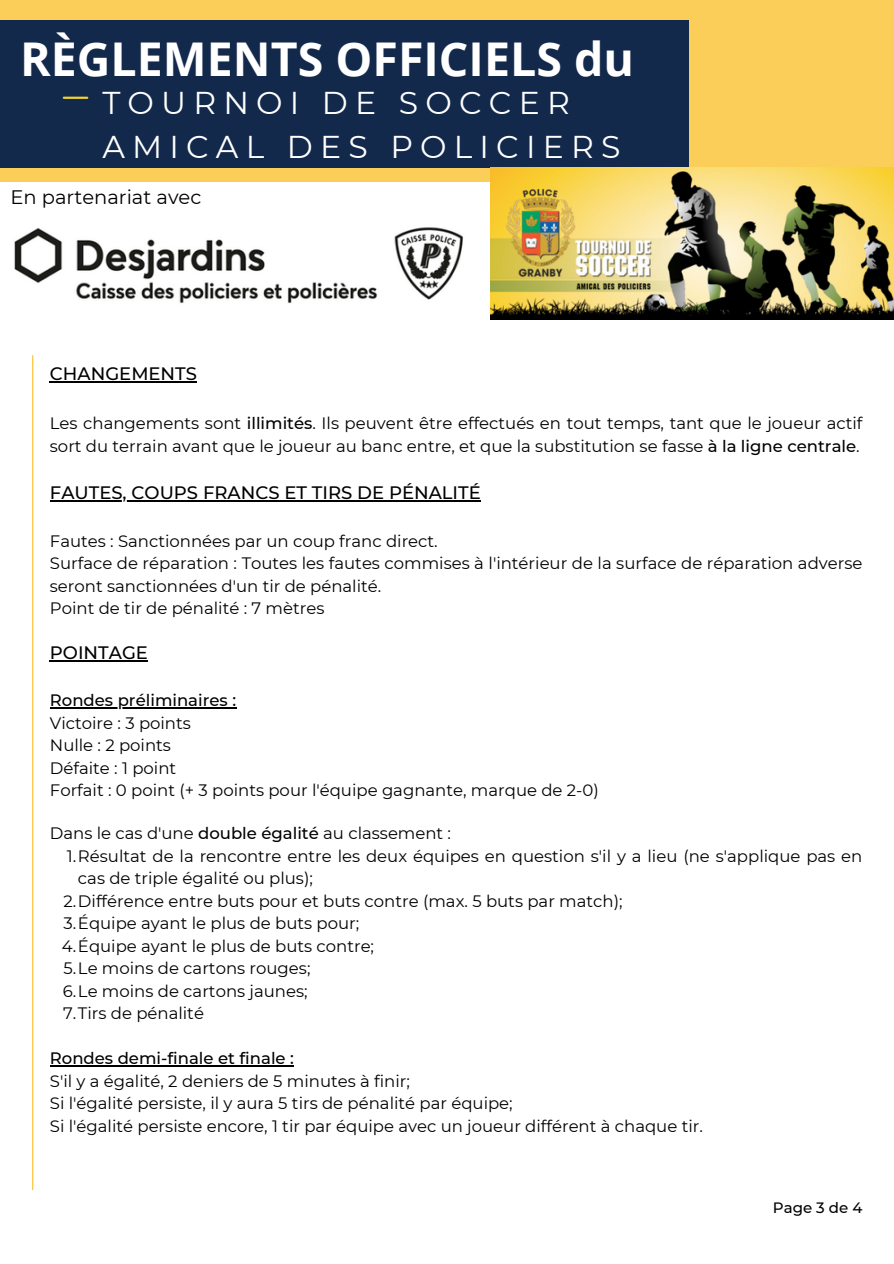
<style>
.page{position:relative;width:894px;height:1264px;background:#fff}
.page>*{position:absolute;margin:0;border:0;box-sizing:border-box;transform-origin:0 0}
.t1{font:700 46.5px "Open Sans";color:#fff}
.t2{font:31.5px/43.8px "Montserrat";letter-spacing:.23em;color:#fff}
.t3{font:19.5px "Montserrat";color:#000}
.t4{font:500 18px "Montserrat";color:#000}
.t5{font:16.5px/22.5px "Montserrat";color:#000}
.t6{font:500 16.5px "Montserrat";color:#000}
.t7{font:500 15px "Montserrat";color:#000}
.s1{font-weight:500}
</style>
<div class="page">
<div style="left:0;top:0;width:893px;height:181px;background:#fbce5a"></div>
<div style="left:0;top:20px;width:688px;height:147px;background:#13294b"></div>
<hr style="left:64px;top:97px;width:23px;height:2px;background:#f1d22b">
<img style="left:490px;top:168px;width:403px;height:152px">
<img style="left:14px;top:227px;width:450px;height:77px">
<hr style="left:50px;top:381px;width:147px;height:1px;background:#000">
<hr style="left:50px;top:500px;width:430px;height:1px;background:#000">
<hr style="left:50px;top:660px;width:98px;height:1px;background:#000">
<hr style="left:50px;top:707px;width:186px;height:1px;background:#000">
<hr style="left:50px;top:1065px;width:244px;height:1px;background:#000">
<hr style="left:32px;top:355px;width:1px;height:835px;background:#fac12b">
<p class="t1" style="left:20px;top:27px;width:615px">RÈGLEMENTS OFFICIELS du</p>
<p class="t2" style="left:102px;top:81px;width:519px">TOURNOI DE SOCCER<br>AMICAL DES POLICIERS</p>
<h5 class="t3" style="left:11px;top:185px;width:192px">En partenariat avec</h5>
<p class="t4" style="left:50px;top:362px;width:148px">CHANGEMENTS</p>
<h4 class="t5" style="left:50px;top:412px;width:813px">Les changements sont <span class="s1">illimités</span>. Ils peuvent être effectués en tout temps, tant que le joueur actif sort du terrain avant que le joueur au banc entre, et que la substitution se fasse <span class="s1">à la ligne centrale</span>.</h4>
<p class="t4" style="left:50px;top:482px;width:432px">FAUTES, COUPS FRANCS ET TIRS DE PÉNALITÉ</p>
<h3 class="t5" style="left:50px;top:529px;width:389px">Fautes : Sanctionnées par un coup franc direct.</h3>
<p class="t5" style="left:50px;top:552px;width:813px">Surface de réparation : Toutes les fautes commises à l'intérieur de la surface de réparation adverse seront sanctionnées d'un tir de pénalité.</p>
<h3 class="t5" style="left:50px;top:597px;width:276px">Point de tir de pénalité : 7 mètres</h3>
<p class="t4" style="left:50px;top:641px;width:100px">POINTAGE</p>
<p class="t6" style="left:50px;top:690px;width:188px">Rondes préliminaires :</p>
<p class="t5" style="left:50px;top:711px;width:142px">Victoire : 3 points</p>
<h3 class="t5" style="left:50px;top:734px;width:123px">Nulle : 2 points</h3>
<p class="t5" style="left:50px;top:756px;width:128px">Défaite : 1 point</p>
<p class="t5" style="left:50px;top:779px;width:550px">Forfait : 0 point (+ 3 points pour l'équipe gagnante, marque de 2-0)</p>
<p class="t5" style="left:50px;top:822px;width:402px">Dans le cas d'une <span class="s1">double égalité</span> au classement :</p>
<p class="t5" style="left:78px;top:844px;width:785px;text-indent:-11px">1.Résultat de la rencontre entre les deux équipes en question s'il y a lieu (ne s'applique pas en cas de triple égalité ou plus);</p>
<p class="t5" style="left:63px;top:889px;width:560px">2.Différence entre buts pour et buts contre (max. 5 buts par match);</p>
<p class="t5" style="left:63px;top:912px;width:297px">3.Équipe ayant le plus de buts pour;</p>
<p class="t5" style="left:62px;top:934px;width:313px">4.Équipe ayant le plus de buts contre;</p>
<p class="t5" style="left:63px;top:957px;width:248px">5.Le moins de cartons rouges;</p>
<p class="t5" style="left:63px;top:979px;width:246px">6.Le moins de cartons jaunes;</p>
<p class="t5" style="left:63px;top:1002px;width:142px">7.Tirs de pénalité</p>
<p class="t6" style="left:50px;top:1048px;width:245px">Rondes demi-finale et finale :</p>
<p class="t5" style="left:50px;top:1069px;width:361px">S'il y a égalité, 2 deniers de 5 minutes à finir;</p>
<p class="t5" style="left:50px;top:1092px;width:464px">Si l'égalité persiste, il y aura 5 tirs de pénalité par équipe;</p>
<p class="t5" style="left:50px;top:1114px;width:654px">Si l'égalité persiste encore, 1 tir par équipe avec un joueur différent à chaque tir.</p>
<p class="t7" style="left:772px;top:1198px;width:91px">Page 3 de 4</p>
</div>
